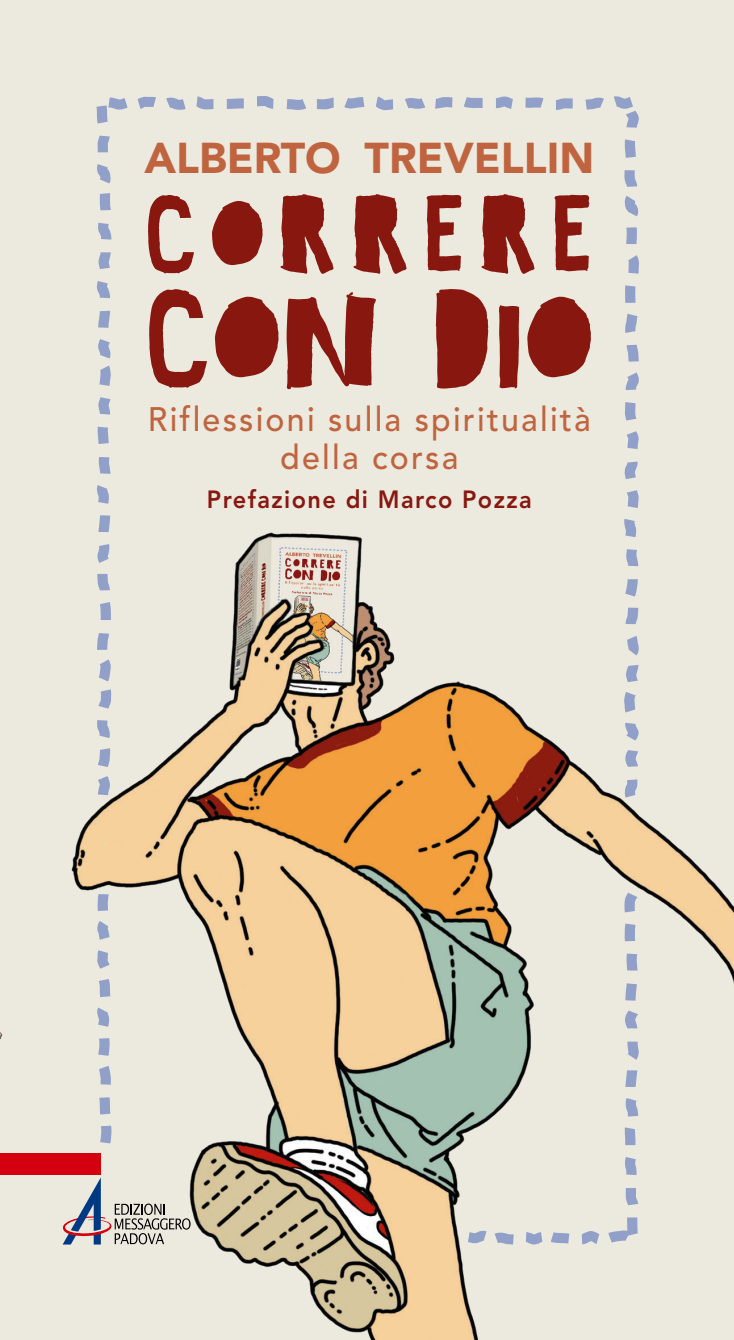
<style>
.page{position:relative;width:734px;height:1340px;background:#fff}
.page>*{position:absolute;margin:0;border:0;box-sizing:border-box;transform-origin:0 0}
.t1{font:900 42.75px "Avenir LT Std";color:#bf643f}
.t2{font:500 33.75px/38.2px "Avenir LT Std";letter-spacing:.07em;color:#bf643f;text-align:center;scale:.95 1}
.t3{font:800 24.75px "Avenir LT Std";letter-spacing:.06em;color:#88170f;scale:.95 1}
</style>
<div class="page">
<div style="left:0;top:0;width:733px;height:1339px;background:#ece9de"></div>
<svg style="left:98px;top:457px;width:12px;height:17px"></svg>
<svg style="left:97px;top:485px;width:12px;height:19px"></svg>
<svg style="left:99px;top:515px;width:11px;height:5px"></svg>
<svg style="left:99px;top:365px;width:12px;height:21px"></svg>
<svg style="left:98px;top:397px;width:12px;height:17px"></svg>
<svg style="left:97px;top:427px;width:12px;height:17px"></svg>
<svg style="left:97px;top:281px;width:13px;height:17px"></svg>
<svg style="left:98px;top:311px;width:12px;height:17px"></svg>
<svg style="left:98px;top:339px;width:13px;height:19px"></svg>
<svg style="left:100px;top:193px;width:11px;height:17px"></svg>
<svg style="left:98px;top:223px;width:14px;height:16px"></svg>
<svg style="left:98px;top:252px;width:13px;height:17px"></svg>
<svg style="left:98px;top:136px;width:12px;height:16px"></svg>
<svg style="left:97px;top:164px;width:14px;height:19px"></svg>
<svg style="left:166px;top:97px;width:20px;height:13px"></svg>
<svg style="left:137px;top:96px;width:19px;height:13px"></svg>
<svg style="left:96px;top:97px;width:32px;height:26px"></svg>
<svg style="left:257px;top:96px;width:16px;height:13px"></svg>
<svg style="left:227px;top:98px;width:17px;height:11px"></svg>
<svg style="left:196px;top:96px;width:17px;height:13px"></svg>
<svg style="left:344px;top:97px;width:20px;height:11px"></svg>
<svg style="left:317px;top:97px;width:17px;height:12px"></svg>
<svg style="left:287px;top:99px;width:19px;height:11px"></svg>
<svg style="left:435px;top:97px;width:17px;height:12px"></svg>
<svg style="left:405px;top:98px;width:20px;height:11px"></svg>
<svg style="left:376px;top:96px;width:17px;height:14px"></svg>
<svg style="left:525px;top:97px;width:18px;height:11px"></svg>
<svg style="left:496px;top:96px;width:16px;height:13px"></svg>
<svg style="left:464px;top:97px;width:18px;height:11px"></svg>
<svg style="left:585px;top:97px;width:18px;height:13px"></svg>
<svg style="left:556px;top:98px;width:16px;height:12px"></svg>
<svg style="left:624px;top:170px;width:13px;height:17px"></svg>
<svg style="left:624px;top:139px;width:11px;height:19px"></svg>
<svg style="left:614px;top:96px;width:25px;height:32px"></svg>
<svg style="left:628px;top:255px;width:11px;height:18px"></svg>
<svg style="left:626px;top:227px;width:11px;height:17px"></svg>
<svg style="left:624px;top:196px;width:14px;height:20px"></svg>
<svg style="left:626px;top:345px;width:12px;height:17px"></svg>
<svg style="left:625px;top:314px;width:12px;height:19px"></svg>
<svg style="left:625px;top:285px;width:10px;height:18px"></svg>
<svg style="left:626px;top:431px;width:13px;height:18px"></svg>
<svg style="left:625px;top:402px;width:11px;height:19px"></svg>
<svg style="left:625px;top:372px;width:14px;height:18px"></svg>
<svg style="left:627px;top:490px;width:12px;height:18px"></svg>
<svg style="left:624px;top:461px;width:14px;height:18px"></svg>
<svg style="left:149px;top:289px;width:441px;height:100px"></svg>
<svg style="left:148px;top:194px;width:441px;height:80px"></svg>
<img style="left:49px;top:520px;width:684px;height:819px">
<img style="left:0;top:1032px;width:3px;height:7px">
<div style="left:0;top:1152px;width:101px;height:22px;background:#d4000f"></div>
<svg style="left:63px;top:1177px;width:127px;height:67px"></svg>
<p class="t1" style="left:144px;top:132px;width:451px">ALBERTO TREVELLIN</p>
<p class="t2" style="left:148px;top:401px;width:467px">Riflessioni sulla spiritualità della corsa</p>
<p class="t3" style="left:207px;top:484px;width:343px">Prefazione di Marco Pozza</p>
</div>
